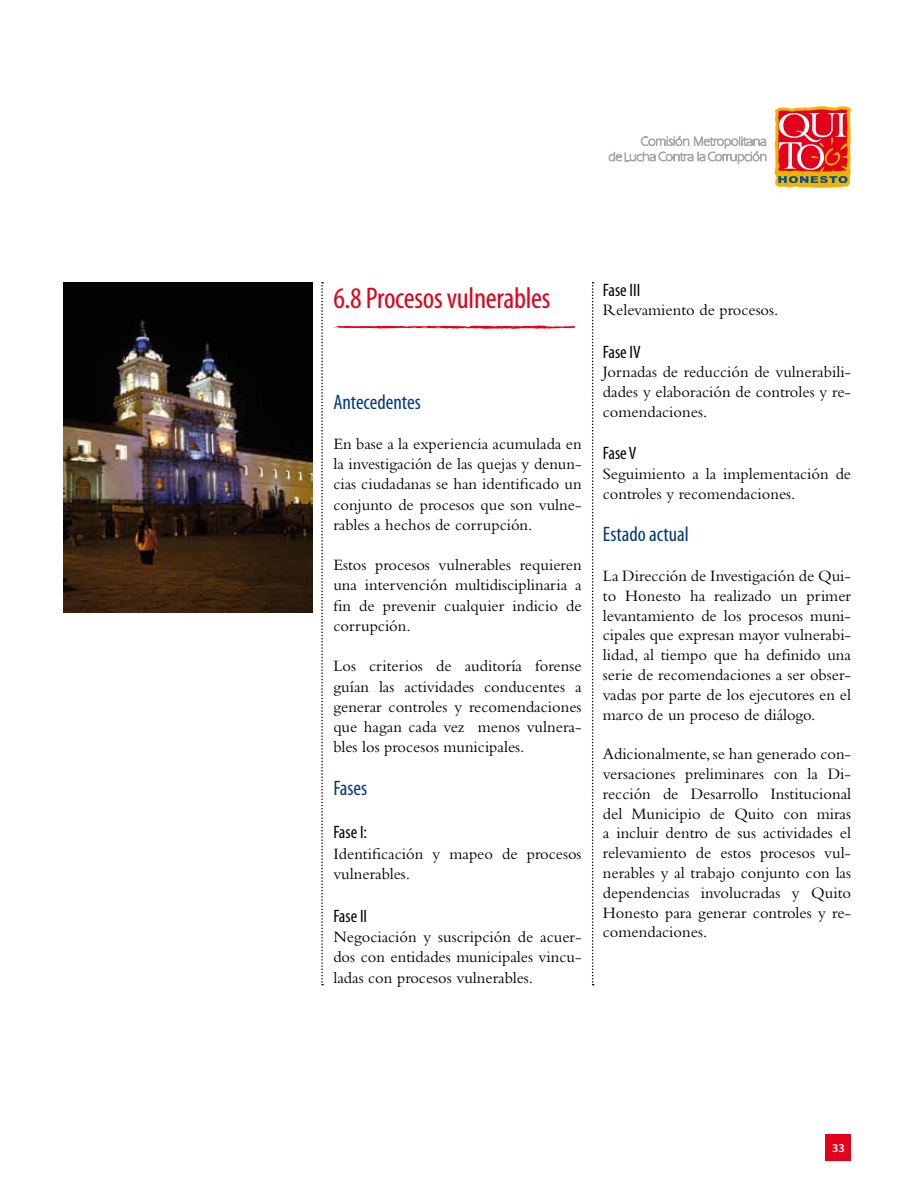
<style>
.page{position:relative;width:915px;height:1191px;background:#fff}
.page>*{position:absolute;margin:0;border:0;box-sizing:border-box;transform-origin:0 0}
.t1{font:condensed 30px "Myriad Pro";letter-spacing:-.01em;color:#e2001a}
.t2{font:condensed 21px "Myriad Pro";color:#003882}
.t3{font:condensed 18px "Myriad Pro";color:#000}
.t4{font:16.5px/19.8px "Bembo";color:#000;text-align:justify}
.t5{font:600 12px "Myriad Pro";color:#fff}
</style>
<div class="page">
<svg style="left:774px;top:106px;width:76px;height:82px;background:#e26142"></svg>
<svg style="left:608px;top:136px;width:157px;height:28px"></svg>
<div style="left:825px;top:1134px;width:25px;height:26px;background:#e2001a"></div>
<svg style="left:592px;top:282px;width:1px;height:703px"></svg>
<svg style="left:321px;top:282px;width:2px;height:703px"></svg>
<svg style="left:333px;top:325px;width:241px;height:5px"></svg>
<img style="left:64px;top:282px;width:248px;height:331px">
<h1 class="t1" style="left:333px;top:280px;width:218px">6.8 Procesos vulnerables</h1>
<p class="t3" style="left:602px;top:279px;width:39px">Fase III</p>
<p class="t4" style="left:602px;top:300px;width:177px">Relevamiento de procesos.</p>
<p class="t3" style="left:602px;top:341px;width:39px">Fase IV</p>
<p class="t4" style="left:602px;top:362px;width:250px">Jornadas de reducción de vulnerabili&shy;dades y elaboración de controles y re&shy;comendaciones.</p>
<p class="t3" style="left:602px;top:442px;width:35px">Fase V</p>
<p class="t4" style="left:602px;top:464px;width:250px">Seguimiento a la implementación de controles y recomendaciones.</p>
<p class="t2" style="left:602px;top:521px;width:87px">Estado actual</p>
<p class="t4" style="left:602px;top:565px;width:250px">La Dirección de Investigación de Qui&shy;to Honesto ha realizado un primer levantamiento de los procesos muni&shy;cipales que expresan mayor vulnerabi&shy;lidad, al tiempo que ha definido una serie de recomendaciones a ser obser&shy;vadas por parte de los ejecutores en el marco de un proceso de diálogo.</p>
<p class="t4" style="left:602px;top:744px;width:250px">Adicionalmente, se han generado con&shy;versaciones preliminares con la Di&shy;rección de Desarrollo Institucional del Municipio de Quito con miras a incluir dentro de sus actividades el relevamiento de estos procesos vul&shy;nerables y al trabajo conjunto con las dependencias involucradas y Quito Honesto para generar controles y re&shy;comendaciones.</p>
<p class="t2" style="left:333px;top:389px;width:89px">Antecedentes</p>
<p class="t4" style="left:333px;top:433px;width:250px;line-height:20.2px">en base a la experiencia acumulada en la investigación de las quejas y denun&shy;cias ciudadanas se han identificado un conjunto de procesos que son vulne&shy;rables a hechos de corrupción.</p>
<p class="t4" style="left:333px;top:554px;width:250px;line-height:20.2px">estos procesos vulnerables requieren una intervención multidisciplinaria a fin de prevenir cualquier indicio de corrupción.</p>
<p class="t4" style="left:333px;top:655px;width:250px;line-height:20.2px">Los criterios de auditoría forense guían las actividades conducentes a generar controles y recomendaciones que hagan cada vez menos vulnera&shy;bles los procesos municipales.</p>
<p class="t2" style="left:333px;top:775px;width:35px">Fases</p>
<p class="t3" style="left:333px;top:821px;width:35px">Fase I:</p>
<p class="t4" style="left:333px;top:843px;width:250px;line-height:20.2px">Identificación y mapeo de procesos vulnerables.</p>
<p class="t3" style="left:333px;top:905px;width:35px">Fase II</p>
<p class="t4" style="left:333px;top:926px;width:250px;line-height:20.2px">negociación y suscripción de acuer&shy;dos con entidades municipales vincu&shy;ladas con procesos vulnerables.</p>
<p class="t5" style="left:831px;top:1140px;width:14px">33</p>
</div>
